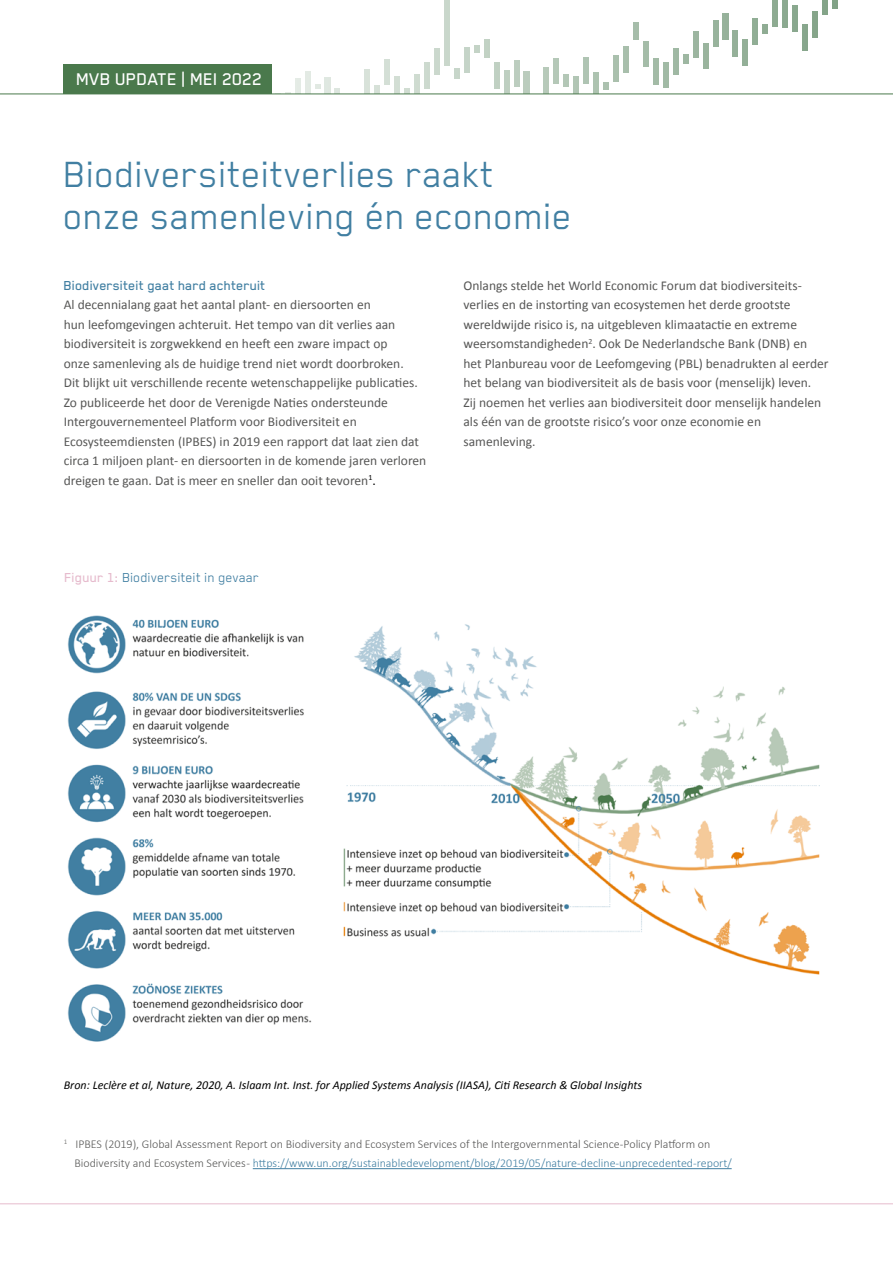
<style>
.page{position:relative;width:893px;height:1263px;background:#fff}
.page>*{position:absolute;margin:0;border:0;box-sizing:border-box;transform-origin:0 0}
.t1{font:42px/42px "Blender Pro";color:#417fa2}
.t2{font:500 19.5px "Blender Pro";color:#fff}
.t3{font:500 15px "Blender Pro";color:#417fa2}
.t4{font:15px "Blender Pro";color:#417fa2}
.t5{font:13.5px/19.5px "Calibri";color:#575756}
.t6{font:300 12px/19.5px "Calibri";color:#575756}
.t7{font:italic 12px "Calibri";color:#000}
.s1{color:#000}
.s2{font-weight:500;color:#e6bbcd}
.s3{color:#417fa2}
</style>
<div class="page">
<hr style="left:0;top:1203px;width:893px;height:1px;background:#e6bbcd">
<svg style="left:272px;top:92px;width:18px;height:2px"></svg>
<div style="left:295px;top:79px;width:5px;height:15px;background:#e4ebe5"></div>
<div style="left:305px;top:72px;width:5px;height:22px;background:#e3eae4"></div>
<svg style="left:315px;top:85px;width:5px;height:4px"></svg>
<div style="left:325px;top:77px;width:5px;height:17px;background:#dfe8e1"></div>
<svg style="left:335px;top:88px;width:5px;height:6px"></svg>
<div style="left:365px;top:70px;width:5px;height:24px;background:#d8e2d9"></div>
<svg style="left:375px;top:86px;width:5px;height:8px"></svg>
<div style="left:385px;top:59px;width:5px;height:26px;background:#d4dfd6"></div>
<div style="left:395px;top:76px;width:5px;height:18px;background:#d2ded4"></div>
<svg style="left:405px;top:88px;width:5px;height:6px"></svg>
<div style="left:414px;top:74px;width:6px;height:20px;background:#cfdbd0"></div>
<div style="left:424px;top:63px;width:5px;height:26px;background:#cddacf"></div>
<div style="left:434px;top:49px;width:5px;height:26px;background:#cbd8cd"></div>
<div style="left:444px;top:0;width:5px;height:66px;background:#c9d7cb"></div>
<svg style="left:454px;top:68px;width:5px;height:10px"></svg>
<div style="left:464px;top:47px;width:5px;height:26px;background:#c5d4c8"></div>
<svg style="left:474px;top:46px;width:5px;height:6px"></svg>
<div style="left:484px;top:39px;width:5px;height:19px;background:#c2d2c4"></div>
<div style="left:494px;top:63px;width:5px;height:26px;background:#c0d0c2"></div>
<div style="left:504px;top:71px;width:5px;height:23px;background:#becfc1"></div>
<div style="left:514px;top:60px;width:5px;height:26px;background:#bccdbf"></div>
<div style="left:524px;top:72px;width:5px;height:22px;background:#baccbd"></div>
<div style="left:544px;top:68px;width:5px;height:26px;background:#b7c9b9"></div>
<div style="left:554px;top:58px;width:5px;height:26px;background:#b5c8b8"></div>
<svg style="left:564px;top:75px;width:5px;height:11px"></svg>
<div style="left:574px;top:76px;width:5px;height:18px;background:#b1c5b4"></div>
<div style="left:584px;top:57px;width:5px;height:26px;background:#afc4b3"></div>
<div style="left:594px;top:72px;width:5px;height:22px;background:#adc3b0"></div>
<svg style="left:604px;top:82px;width:5px;height:7px"></svg>
<div style="left:613px;top:55px;width:6px;height:26px;background:#aac0ad"></div>
<div style="left:623px;top:47px;width:5px;height:25px;background:#a8bfac"></div>
<div style="left:633px;top:22px;width:5px;height:17px;background:#a6bdaa"></div>
<div style="left:643px;top:41px;width:5px;height:26px;background:#a4bca8"></div>
<div style="left:653px;top:59px;width:5px;height:25px;background:#a3bba7"></div>
<div style="left:663px;top:62px;width:5px;height:26px;background:#a1baa5"></div>
<div style="left:673px;top:49px;width:5px;height:26px;background:#a0b9a4"></div>
<svg style="left:683px;top:54px;width:5px;height:10px"></svg>
<div style="left:693px;top:32px;width:5px;height:26px;background:#9cb5a0"></div>
<div style="left:703px;top:43px;width:5px;height:26px;background:#9ab49e"></div>
<div style="left:713px;top:20px;width:5px;height:26px;background:#98b39c"></div>
<div style="left:723px;top:13px;width:5px;height:26px;background:#96b19a"></div>
<div style="left:733px;top:31px;width:5px;height:26px;background:#95b099"></div>
<div style="left:743px;top:40px;width:5px;height:25px;background:#93af97"></div>
<div style="left:753px;top:19px;width:5px;height:25px;background:#91ae95"></div>
<svg style="left:763px;top:25px;width:5px;height:9px"></svg>
<div style="left:773px;top:1px;width:5px;height:26px;background:#8dab91"></div>
<div style="left:783px;top:0;width:5px;height:28px;background:#8ba990"></div>
<div style="left:793px;top:6px;width:5px;height:26px;background:#89a88e"></div>
<div style="left:802px;top:24px;width:6px;height:26px;background:#87a68c"></div>
<div style="left:812px;top:12px;width:5px;height:25px;background:#86a58a"></div>
<div style="left:822px;top:0;width:5px;height:15px;background:#84a489"></div>
<svg style="left:832px;top:0;width:5px;height:8px"></svg>
<div style="left:64px;top:64px;width:208px;height:30px;background:#4a794c"></div>
<hr style="left:0;top:94px;width:893px;height:1px;background:#4a794c">
<img style="left:67px;top:615px;width:753px;height:427px">
<hr style="left:253px;top:1168px;width:479px;height:1px;background:#417fa2">
<h2 class="t2" style="left:77px;top:68px;width:187px">MVB UPDATE | MEI 2022</h2>
<h1 class="t1" style="left:64px;top:152px;width:510px">Biodiversiteitverlies raakt onze samenleving én economie</h1>
<p class="t3" style="left:64px;top:277px;width:203px">Biodiversiteit gaat hard achteruit</p>
<p class="t5" style="left:64px;top:295px;width:364px">Al decennialang gaat het aantal plant- en diersoorten en<br>hun leefomgevingen achteruit. Het tempo van dit verlies aan biodiversiteit is zorgwekkend en heeft een zware impact op<br>onze samenleving als de huidige trend niet wordt doorbroken.<br>Dit blijkt uit verschillende recente wetenschappelijke publicaties.<br>Zo publiceerde het door de Verenigde Naties ondersteunde Intergouvernementeel Platform voor Biodiversiteit en Ecosysteemdiensten (IPBES) in 2019 een rapport dat laat zien dat circa 1 miljoen plant- en diersoorten in de komende jaren verloren dreigen te gaan. Dat is meer en sneller dan ooit tevoren<sup>1</sup><span class="s1">.</span></p>
<p class="t4" style="left:65px;top:569px;width:196px"><span class="s2">Figuur 1:</span> Biodiversiteit in gevaar</p>
<p class="t5" style="left:463px;top:275px;width:367px">Onlangs stelde het World Economic Forum dat biodiversiteits&shy;verlies en de instorting van ecosystemen het derde grootste wereldwijde risico is, na uitgebleven klimaatactie en extreme weersomstandigheden<sup>2</sup>. Ook De Nederlandsche Bank (DNB) en het Planbureau voor de Leefomgeving (PBL) benadrukten al eerder het belang van biodiversiteit als de basis voor (menselijk) leven.<br>Zij noemen het verlies aan biodiversiteit door menselijk handelen als één van de grootste risico’s voor onze economie en samenleving.</p>
<p class="t7" style="left:64px;top:1077px;width:580px">Bron: Leclère et al, Nature, 2020, A. Islaam Int. Inst. for Applied Systems Analysis (IIASA), Citi Research &amp; Global Insights</p>
<p class="t6" style="left:74px;top:1134px;width:659px;text-indent:-11px"><sup>1</sup> IPBES (2019), Global Assessment Report on Biodiversity and Ecosystem Services of the Intergovernmental Science-Policy Platform on<br>Biodiversity and Ecosystem Services - <span class="s3">https://www.un.org/sustainabledevelopment/blog/2019/05/nature-decline-unprecedented-report/</span></p>
</div>
